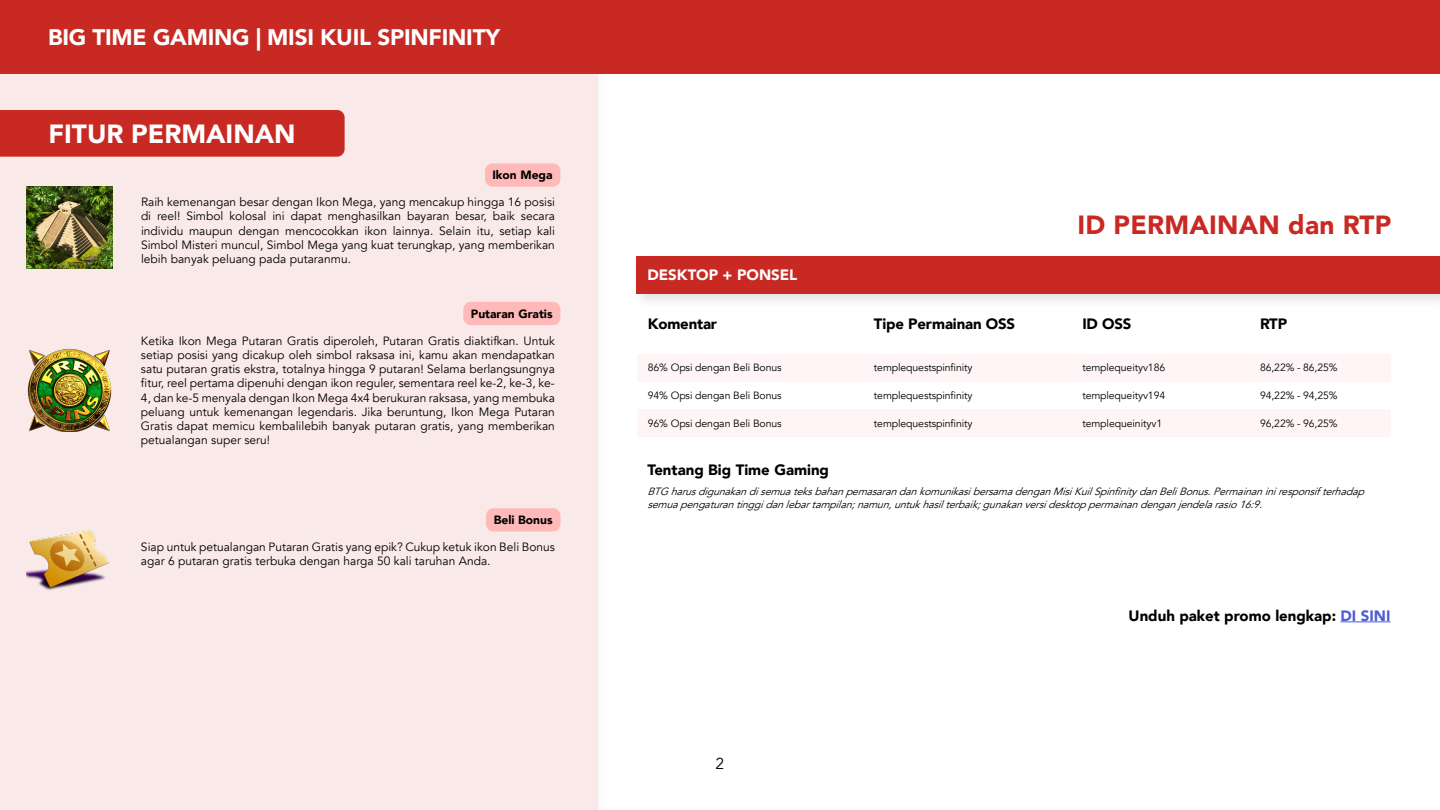
<style>
.page{position:relative;width:1440px;height:810px;background:#fff}
.page>*{position:absolute;margin:0;border:0;box-sizing:border-box;transform-origin:0 0}
.t1{font:900 26.25px "Avenir";letter-spacing:.01em;color:#c82923}
.t2{font:900 26.25px "Avenir";color:#fff}
.t3{font:900 22.5px "Avenir";letter-spacing:-.01em;color:#fff}
.t4{font:15.75px "Avenir";color:#000}
.t5{font:900 15px "Avenir";color:#000}
.t6{font:900 15px "Avenir";color:#fff}
.t7{font:12px/14.2px "Avenir";color:#000;text-align:justify}
.t8{font:900 12px "Avenir";color:#000}
.t9{font:italic 10.5px/13.5px "Avenir";color:#000}
.t10{font:10.5px "Avenir";letter-spacing:-.01em;color:#000}
.s1{color:#4f5cd6}
</style>
<div class="page">
<div style="left:0;top:0;width:598px;height:810px;background:#f9eae9"></div>
<div style="left:637px;top:354px;width:753px;height:28px;background:#fff5f6"></div>
<div style="left:637px;top:410px;width:753px;height:27px;background:#fff5f6"></div>
<img style="left:27px;top:187px;width:86px;height:81px">
<img style="left:27px;top:530px;width:82px;height:60px">
<img style="left:27px;top:348px;width:85px;height:83px">
<div style="left:0;top:0;width:1440px;height:74px;background:#c82923"></div>
<div style="left:0;top:110px;width:345px;height:47px;background:#c82923"></div>
<div style="left:631px;top:251px;width:809px;height:59px;background:#000;opacity:.12"></div>
<div style="left:636px;top:256px;width:804px;height:38px;background:#c82923"></div>
<div style="left:485px;top:163px;width:75px;height:24px;background:#ffb9b8;border-radius:8px"></div>
<div style="left:463px;top:302px;width:97px;height:23px;background:#ffb9b8;border-radius:8px"></div>
<div style="left:486px;top:508px;width:74px;height:24px;background:#ffb9b8;border-radius:8px"></div>
<hr style="left:1341px;top:621px;width:50px;height:1px;background:#4f5cd6">
<h2 class="t3" style="left:48px;top:18px;width:454px">BIG TIME GAMING | MISI KUIL SPINFINITY</h2>
<h1 class="t2" style="left:49px;top:111px;width:248px">FITUR PERMAINAN</h1>
<p class="t8" style="left:492px;top:165px;width:62px">Ikon Mega</p>
<p class="t7" style="left:141px;top:195px;width:416px">Raih kemenangan besar dengan Ikon Mega, yang mencakup hingga 16 posisi di reel! Simbol kolosal ini dapat menghasilkan bayaran besar, baik secara individu maupun dengan mencocokkan ikon lainnya. Selain itu, setiap kali Simbol Misteri muncul, Simbol Mega yang kuat terungkap, yang memberikan lebih banyak peluang pada putaranmu.</p>
<p class="t8" style="left:471px;top:303px;width:83px">Putaran Gratis</p>
<p class="t7" style="left:141px;top:334px;width:416px">Ketika Ikon Mega Putaran Gratis diperoleh, Putaran Gratis diaktifkan. Untuk setiap posisi yang dicakup oleh simbol raksasa ini, kamu akan mendapatkan satu putaran gratis ekstra, totalnya hingga 9 putaran! Selama berlangsungnya fitur, reel pertama dipenuhi dengan ikon reguler, sementara reel ke-2, ke-3, ke-4, dan ke-5 menyala dengan Ikon Mega 4x4 berukuran raksasa, yang membuka peluang untuk kemenangan legendaris. Jika beruntung, Ikon Mega Putaran Gratis dapat memicu kembalilebih banyak putaran gratis, yang memberikan petualangan super seru!</p>
<p class="t8" style="left:494px;top:510px;width:60px">Beli Bonus</p>
<p class="t7" style="left:141px;top:540px;width:416px">Siap untuk petualangan Putaran Gratis yang epik? Cukup ketuk ikon Beli Bonus agar 6 putaran gratis terbuka dengan harga 50 kali taruhan Anda.</p>
<p class="t6" style="left:647px;top:262px;width:151px">DESKTOP + PONSEL</p>
<p class="t5" style="left:648px;top:311px;width:71px">Komentar</p>
<p class="t10" style="left:648px;top:362px;width:135px">86% Opsi dengan Beli Bonus</p>
<p class="t10" style="left:648px;top:389px;width:135px">94% Opsi dengan Beli Bonus</p>
<p class="t10" style="left:648px;top:417px;width:135px">96% Opsi dengan Beli Bonus</p>
<h1 class="t1" style="left:1077px;top:202px;width:316px">ID PERMAINAN dan RTP</h1>
<p class="t5" style="left:874px;top:311px;width:143px">Tipe Permainan OSS</p>
<p class="t10" style="left:874px;top:362px;width:100px">templequestspinfinity</p>
<p class="t5" style="left:1082px;top:311px;width:51px">ID OSS</p>
<p class="t10" style="left:1082px;top:362px;width:84px">templequeityv186</p>
<p class="t5" style="left:1260px;top:311px;width:29px">RTP</p>
<p class="t10" style="left:1260px;top:362px;width:79px">86,22% - 86,25%</p>
<p class="t10" style="left:874px;top:389px;width:100px">templequestspinfinity</p>
<p class="t10" style="left:1082px;top:389px;width:84px">templequeityv194</p>
<p class="t10" style="left:1260px;top:389px;width:79px">94,22% - 94,25%</p>
<p class="t10" style="left:874px;top:417px;width:100px">templequestspinfinity</p>
<p class="t10" style="left:1082px;top:417px;width:81px">templequeinityv1</p>
<p class="t10" style="left:1260px;top:417px;width:79px">96,22% - 96,25%</p>
<p class="t5" style="left:647px;top:457px;width:183px">Tentang Big Time Gaming</p>
<p class="t9" style="left:647px;top:485px;width:722px">BTGharusdigunakandisemuateksbahanpemasarandankomunikasibersamadenganMisiKuilSpinfinitydanBeliBonus.Permainaniniresponsifterhadap semuapengaturantinggidanlebartampilan;namun,untukhasilterbaik;gunakanversidesktoppermainandenganjendelarasio16:9.</p>
<h3 class="t4" style="left:716px;top:754px;width:10px">2</h3>
<p class="t5" style="left:1129px;top:603px;width:263px">Unduh paket promo lengkap: <span class="s1">DI SINI</span></p>
</div>
